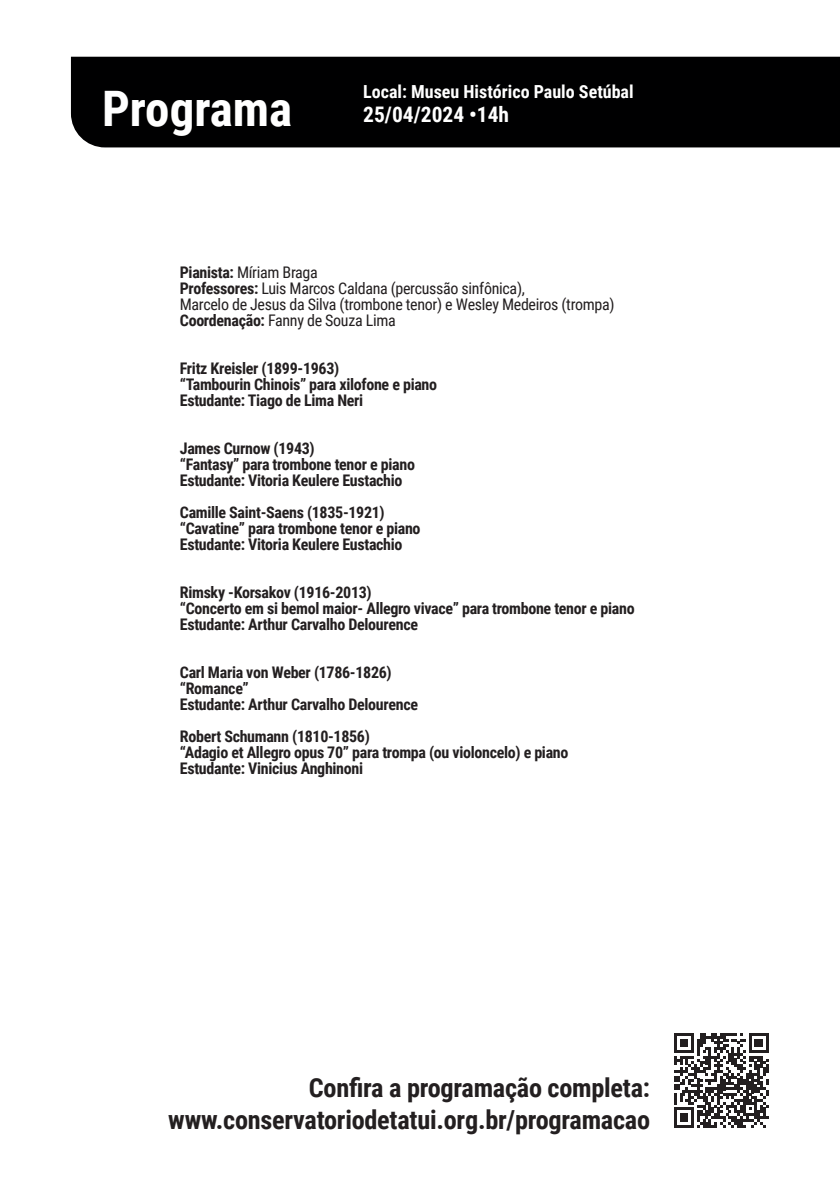
<style>
.page{position:relative;width:840px;height:1191px;background:#fff}
.page>*{position:absolute;margin:0;border:0;box-sizing:border-box;transform-origin:0 0}
.t1{font:700 49px "Roboto Condensed";color:#fff}
.Texto{font:700 26.2px "Roboto Condensed";letter-spacing:-.01em;color:#231f20}
.titulo_programa{font:700 21.4px "Roboto Condensed";color:#fff}
.titulo_programa-2{font:700 18px "Roboto Condensed";color:#fff}
.titulo_programa-3{font:700 16px "Roboto Condensed";letter-spacing:-.02em;color:#231f20}
.titulo_programa-4{font:16px "Roboto Condensed";letter-spacing:-.02em;color:#231f20}
.s1{font-weight:700}
</style>
<div class="page">
<svg style="left:674px;top:1033px;width:94px;height:94px"></svg>
<div style="left:71px;top:57px;width:768px;height:90px;background:#000001"></div>
<p class="t1" style="left:102px;top:74px;width:192px">Programa</p>
<p class="titulo_programa-2" style="left:363px;top:79px;width:272px">Local: Museu Histórico Paulo Setúbal</p>
<p class="titulo_programa" style="left:363px;top:99px;width:147px">25/04/2024 •14h</p>
<p class="titulo_programa-4" style="left:180px;top:261px;width:139px"><span class="s1">Pianista:</span> Míriam Braga</p>
<p class="titulo_programa-4" style="left:180px;top:277px;width:346px"><span class="s1">Professores:</span> Luis Marcos Caldana (percussão sinfônica),</p>
<p class="titulo_programa-4" style="left:180px;top:293px;width:436px">Marcelo de Jesus da Silva (trombone tenor) e Wesley Medeiros (trompa)</p>
<p class="titulo_programa-4" style="left:180px;top:309px;width:217px"><span class="s1">Coordenação:</span> Fanny de Souza Lima</p>
<p class="titulo_programa-3" style="left:180px;top:357px;width:161px">Fritz Kreisler (1899-1963)</p>
<p class="titulo_programa-3" style="left:180px;top:373px;width:259px">“Tambourin Chinois” para xilofone e piano</p>
<p class="titulo_programa-3" style="left:180px;top:389px;width:185px">Estudante: Tiago de Lima Neri</p>
<p class="titulo_programa-3" style="left:180px;top:437px;width:136px">James Curnow (1943)</p>
<p class="titulo_programa-3" style="left:180px;top:453px;width:236px">“Fantasy” para trombone tenor e piano</p>
<p class="titulo_programa-3" style="left:180px;top:469px;width:224px">Estudante: Vitoria Keulere Eustachio</p>
<p class="titulo_programa-3" style="left:180px;top:501px;width:206px">Camille Saint-Saens (1835-1921)</p>
<p class="titulo_programa-3" style="left:180px;top:517px;width:242px">“Cavatine” para trombone tenor e piano</p>
<p class="titulo_programa-3" style="left:180px;top:533px;width:224px">Estudante: Vitoria Keulere Eustachio</p>
<p class="titulo_programa-3" style="left:180px;top:581px;width:193px">Rimsky -Korsakov (1916-2013)</p>
<p class="titulo_programa-3" style="left:180px;top:597px;width:456px">“Concerto em si bemol maior- Allegro vivace” para trombone tenor e piano</p>
<p class="titulo_programa-3" style="left:180px;top:613px;width:239px">Estudante: Arthur Carvalho Delourence</p>
<p class="titulo_programa-3" style="left:180px;top:661px;width:213px">Carl Maria von Weber (1786-1826)</p>
<p class="titulo_programa-3" style="left:180px;top:677px;width:70px">“Romance”</p>
<p class="titulo_programa-3" style="left:180px;top:693px;width:239px">Estudante: Arthur Carvalho Delourence</p>
<p class="titulo_programa-3" style="left:180px;top:725px;width:191px">Robert Schumann (1810-1856)</p>
<p class="titulo_programa-3" style="left:180px;top:741px;width:390px">“Adagio et Allegro opus 70” para trompa (ou violoncelo) e piano</p>
<p class="titulo_programa-3" style="left:180px;top:757px;width:185px">Estudante: Vinicius Anghinoni</p>
<p class="Texto" style="left:309px;top:1069px;width:342px">Confira a programação completa:</p>
<p class="Texto" style="left:168px;top:1101px;width:483px">www.conservatoriodetatui.org.br/programacao</p>
</div>
